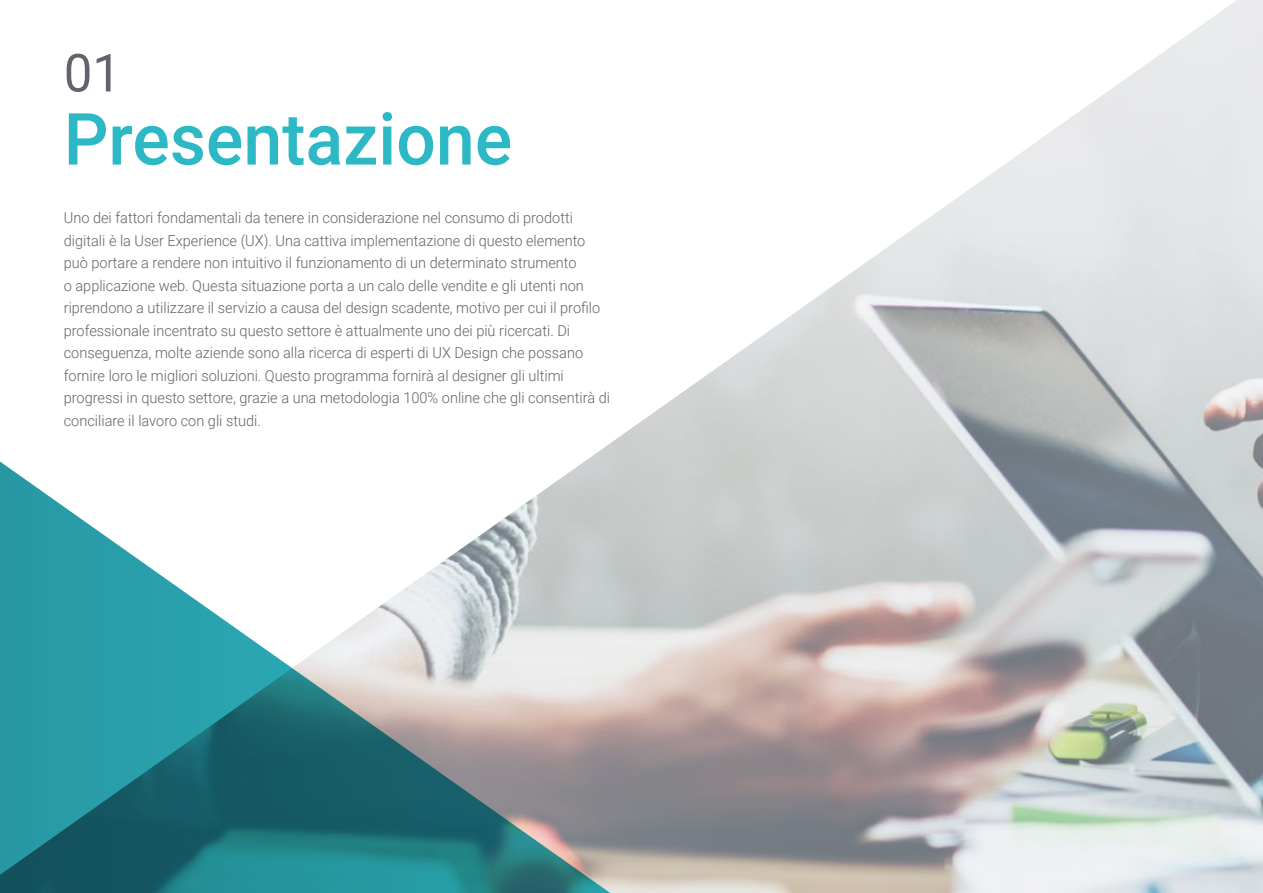
<style>
.page{position:relative;width:1263px;height:893px;background:#fff}
.page>*{position:absolute;margin:0;border:0;box-sizing:border-box;transform-origin:0 0}
.t1{font:500 72px "Roboto";color:#2db8c5}
.t2{font:52.5px "Roboto";color:#61646a}
.t3{font:300 15px/22.5px "Roboto";color:#61646a}
</style>
<div class="page">
<img style="left:607px;top:0;width:656px;height:893px">
<svg style="left:0;top:446px;width:640px;height:447px"></svg>
<h2 class="t2" style="left:64px;top:36px;width:59px">01</h2>
<h1 class="t1" style="left:64px;top:89px;width:450px">Presentazione</h1>
<p class="t3" style="left:64px;top:206px;width:548px">Uno dei fattori fondamentali da tenere in considerazione nel consumo di prodotti digitali è la User Experience (UX). Una cattiva implementazione di questo elemento può portare a rendere non intuitivo il funzionamento di un determinato strumento<br>o applicazione web. Questa situazione porta a un calo delle vendite e gli utenti non riprendono a utilizzare il servizio a causa del design scadente, motivo per cui il profilo professionale incentrato su questo settore è attualmente uno dei più ricercati. Di conseguenza, molte aziende sono alla ricerca di esperti di UX Design che possano fornire loro le migliori soluzioni. Questo programma fornirà al designer gli ultimi progressi in questo settore, grazie a una metodologia 100% online che gli consentirà di conciliare il lavoro con gli studi.</p>
</div>
